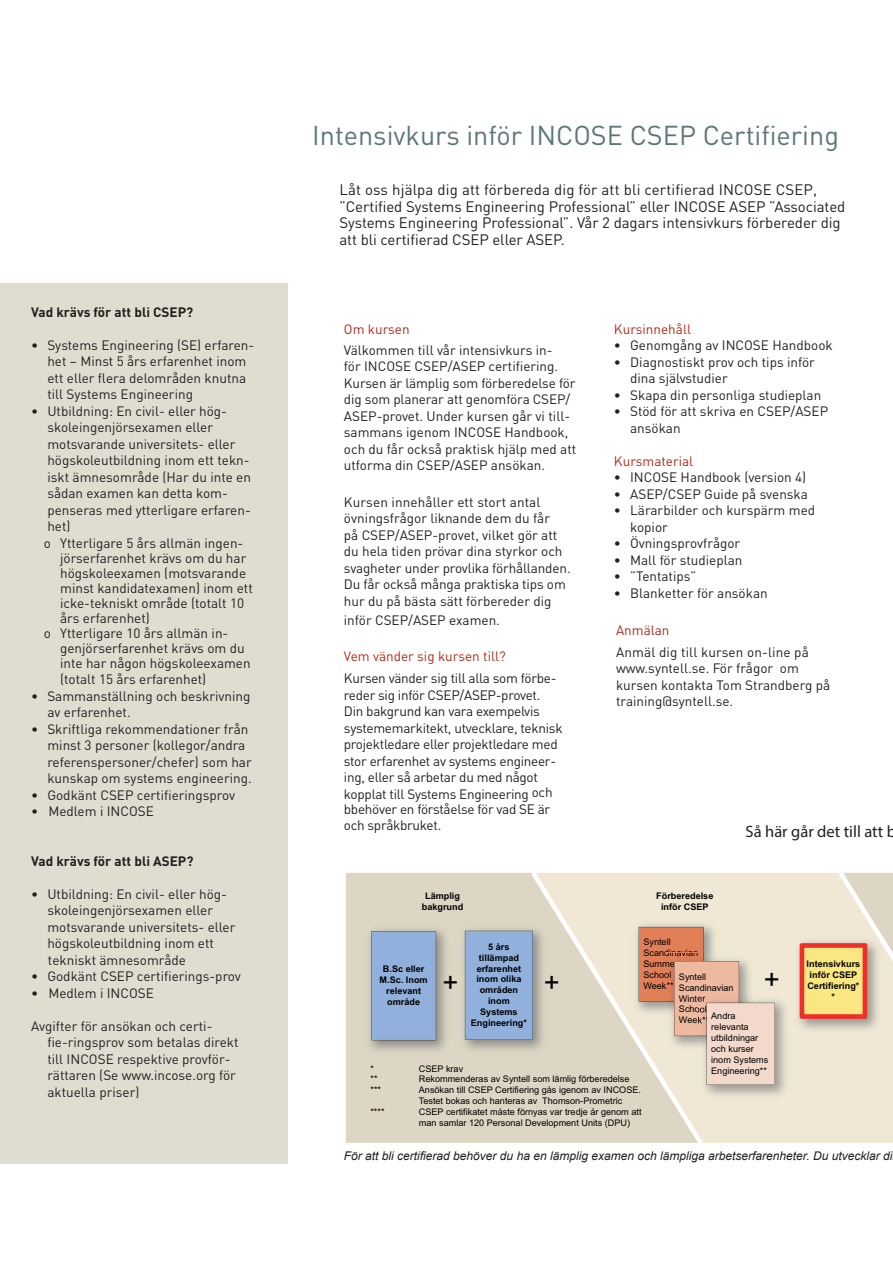
<style>
.page{position:relative;width:893px;height:1263px;background:#fff}
.page>*{position:absolute;margin:0;border:0;box-sizing:border-box;transform-origin:0 0}
.t1{font:27.3px "Arial";color:#000}
.t2{font:27px "DIN Pro";color:#5e767a}
.punktupp{font:16.5px "Myriad Pro";color:#231f20}
.punktupp-2{font:15px/16.5px "DIN Pro";letter-spacing:-.005em;color:#231f20}
.punktupp-3{font:13.5px/16.5px "DIN Pro";color:#231f20}
.kurs_bröd{font:13.5px/16.5px "DIN Pro";color:#231f20}
.punktupp-4{font:13.5px/16.5px "DIN Pro";letter-spacing:-.02em;color:#231f20}
.punktupp-5{font:13.5px "DIN Pro";color:#b1291a}
.punktupp-6{font:700 13.5px "DIN Pro";color:#231f20}
.underrub{font:13.5px "DIN Pro";color:#b1291a}
.kurs_bröd-2{font:13.5px "DIN Pro";color:#b1291a}
.punktupp-7{font:italic 12px "Arial";color:#231f20}
.t3{font:9.15px/10.9px "Arial";color:#000}
.t4{font:700 9.15px/10.9px "Arial";color:#000;text-align:center}
</style>
<div class="page">
<div style="left:703px;top:873px;width:190px;height:270px;background:#f0e8d5"></div>
<div style="left:346px;top:873px;width:185px;height:270px;background:#ddd6c5"></div>
<svg style="left:531px;top:873px;width:172px;height:270px;background:#e4ddcc"></svg>
<img style="left:456px;top:922px;width:95px;height:136px">
<div style="left:465px;top:931px;width:68px;height:108px;background:#91b1dc"></div>
<img style="left:630px;top:918px;width:92px;height:102px">
<img style="left:697px;top:994px;width:96px;height:109px">
<svg style="left:639px;top:927px;width:136px;height:157px;background:#e6c4ae"></svg>
<img style="left:790px;top:935px;width:95px;height:102px">
<img style="left:790px;top:994px;width:3px;height:43px">
<svg style="left:800px;top:872px;width:93px;height:147px;background:#eed0a9"></svg>
<img style="left:362px;top:922px;width:92px;height:137px">
<div style="left:371px;top:931px;width:65px;height:109px;background:#91b1dc"></div>
<div style="left:0;top:283px;width:287px;height:881px;background:#dfdcd0"></div>
<p class="punktupp-6" style="left:31px;top:303px;width:164px">Vad krävs för att bli CSEP?</p>
<p class="punktupp-3" style="left:47px;top:336px;width:208px;text-indent:-16px">• Systems Engineering (SE) erfaren&shy;het – Minst 5 års erfarenhet inom ett eller flera delområden knutna till Systems Engineering</p>
<p class="punktupp-3" style="left:47px;top:402px;width:205px;text-indent:-16px">• Utbildning: En civil- eller hög&shy;skoleingenjörsexamen eller motsvarande universitets- eller högskoleutbildning inom ett tekn&shy;iskt ämnesområde (Har du inte en sådan examen kan detta kom&shy;penseras med ytterligare erfaren&shy;het)</p>
<p class="punktupp-3" style="left:60px;top:535px;width:194px;line-height:15px;text-indent:-16px">o Ytterligare 5 års allmän ingen&shy;jörserfarenhet krävs om du har högskoleexamen (motsvarande minst kandidatexamen) inom ett icke-tekniskt område (totalt 10 års erfarenhet)</p>
<p class="punktupp-3" style="left:60px;top:625px;width:192px;line-height:15px;text-indent:-16px">o Ytterligare 10 års allmän in&shy;genjörserfarenhet krävs om du inte har någon högskoleexamen</p>
<p class="punktupp-3" style="left:60px;top:671px;width:148px">(totalt 15 års erfarenhet)</p>
<p class="punktupp-3" style="left:47px;top:687px;width:205px;text-indent:-16px">• Sammanställning och beskrivning av erfarenhet.</p>
<p class="punktupp-3" style="left:47px;top:720px;width:206px;text-indent:-16px">• Skriftliga rekommendationer från minst 3 personer (kollegor/andra referenspersoner/chefer) som har kunskap om systems engineering.</p>
<p class="punktupp-3" style="left:31px;top:786px;width:205px">• Godkänt CSEP certifieringsprov</p>
<p class="punktupp-3" style="left:31px;top:803px;width:124px">• Medlem i INCOSE</p>
<p class="punktupp-6" style="left:31px;top:852px;width:164px">Vad krävs för att bli ASEP?</p>
<p class="punktupp-3" style="left:47px;top:885px;width:189px;text-indent:-16px">• Utbildning: En civil- eller hög&shy;skoleingenjörsexamen eller motsvarande universitets- eller högskoleutbildning inom ett</p>
<p class="punktupp-3" style="left:48px;top:951px;width:140px">tekniskt ämnesområde</p>
<p class="punktupp-3" style="left:31px;top:968px;width:211px">• Godkänt CSEP certifierings-prov</p>
<p class="punktupp-3" style="left:31px;top:984px;width:124px">• Medlem i INCOSE</p>
<p class="punktupp-3" style="left:47px;top:1017px;width:193px;text-indent:-16px">Avgifter för ansökan och certi&shy;fie-ringsprov som betalas direkt till INCOSE respektive provför&shy;rättaren (Se www.incose.org för aktuella priser)</p>
<p class="t2" style="left:312px;top:117px;width:528px">Intensivkurs inför INCOSE CSEP Certifiering</p>
<p class="punktupp-2" style="left:339px;top:181px;width:507px">Låt oss hjälpa dig att förbereda dig för att bli certifierad INCOSE CSEP, ”Certified Systems Engineering Professional” eller INCOSE ASEP ”Associated Systems Engineering Professional”. Vår 2 dagars intensivkurs förbereder dig att bli certifierad CSEP eller ASEP.</p>
<p class="underrub" style="left:344px;top:319px;width:67px">Om kursen</p>
<p class="kurs_bröd" style="left:344px;top:341px;width:234px">Välkommen till vår intensivkurs in-<br>för INCOSE CSEP/ASEP certifiering.<br>Kursen är lämplig som förberedelse för dig som planerar att genomföra CSEP/ ASEP-provet. Under kursen går vi till&shy;sammans igenom INCOSE Handbook, och du får också praktisk hjälp med att utforma din CSEP/ASEP ansökan.</p>
<p class="kurs_bröd" style="left:344px;top:493px;width:228px">Kursen innehåller ett stort antal övningsfrågor liknande dem du får<br>på CSEP/ASEP-provet, vilket gör att du hela tiden prövar dina styrkor och svagheter under provlika förhållanden.<br>Du får också många praktiska tips om hur du på bästa sätt förbereder dig</p>
<p class="kurs_bröd" style="left:344px;top:611px;width:158px">inför CSEP/ASEP examen.</p>
<p class="punktupp-5" style="left:344px;top:647px;width:163px">Vem vänder sig kursen till?</p>
<p class="punktupp-4" style="left:344px;top:669px;width:220px">Kursen vänder sig till alla som förbe&shy;reder sig inför CSEP/ASEP-provet.<br>Din bakgrund kan vara exempelvis systememarkitekt, utvecklare, teknisk projektledare eller projektledare med stor erfarenhet av systems engineer&shy;ing, eller så arbetar du med något kopplat till Systems Engineering och</p>
<p class="punktupp-4" style="left:344px;top:800px;width:208px">bbehöver en förståelse för vad SE är och språkbruket.</p>
<p class="t4" style="left:422px;top:890px;width:43px">Lämplig bakgrund</p>
<p class="punktupp-5" style="left:614px;top:319px;width:79px">Kursinnehåll</p>
<p class="punktupp-3" style="left:614px;top:336px;width:220px">• Genomgång av INCOSE Handbook</p>
<p class="punktupp-3" style="left:630px;top:353px;width:186px;text-indent:-16px">• Diagnostiskt prov och tips inför dina självstudier</p>
<p class="punktupp-3" style="left:614px;top:386px;width:209px">• Skapa din personliga studieplan</p>
<p class="punktupp-3" style="left:630px;top:402px;width:200px;text-indent:-16px">• Stöd för att skriva en CSEP/ASEP ansökan</p>
<p class="punktupp-5" style="left:614px;top:452px;width:81px">Kursmaterial</p>
<p class="punktupp-3" style="left:614px;top:469px;width:194px">• INCOSE Handbook (version 4)</p>
<p class="punktupp-3" style="left:614px;top:485px;width:195px">• ASEP/CSEP Guide på svenska</p>
<p class="punktupp-3" style="left:630px;top:502px;width:187px;text-indent:-16px">• Lärarbilder och kurspärm med kopior</p>
<p class="punktupp-3" style="left:614px;top:535px;width:128px">• Övningsprovfrågor</p>
<p class="punktupp-3" style="left:614px;top:551px;width:130px">• Mall för studieplan</p>
<p class="punktupp-3" style="left:614px;top:568px;width:84px">• ”Tentatips”</p>
<p class="punktupp-3" style="left:614px;top:584px;width:155px">• Blanketter för ansökan</p>
<p class="kurs_bröd-2" style="left:616px;top:621px;width:55px">Anmälan</p>
<p class="kurs_bröd" style="left:616px;top:643px;width:216px">Anmäl dig till kursen on-line på www.syntell.se. För frågor om kursen kontakta Tom Strandberg på training@syntell.se.</p>
<p class="t4" style="left:656px;top:890px;width:59px">Förberedelse inför CSEP</p>
<p class="punktupp" style="left:746px;top:822px;width:152px">Så här går det till att b</p>
<p class="t3" style="left:643px;top:936px;width:56px">Syntell<br>Scandinavian<br>Summer<br>School<br>Week**</p>
<p class="t4" style="left:471px;top:941px;width:58px">5 års tillämpad erfarenhet inom olika områden inom<br>Systems<br>Engineering*</p>
<p class="t4" style="left:380px;top:963px;width:50px">B.Sc eller<br>M.Sc. Inom relevant område</p>
<p class="t1" style="left:443px;top:967px;width:17px">+</p>
<p class="t3" style="left:679px;top:971px;width:56px">Syntell<br>Scandinavian<br>Winter<br>School<br>Week**</p>
<p class="t1" style="left:764px;top:964px;width:17px">+</p>
<p class="t1" style="left:544px;top:967px;width:17px">+</p>
<p class="t3" style="left:711px;top:1010px;width:59px">Andra relevanta utbildningar och kurser inom Systems<br>Engineering**</p>
<p class="t3" style="left:370px;top:1063px;width:5px">*</p>
<p class="t3" style="left:419px;top:1063px;width:46px">CSEP krav</p>
<p class="t3" style="left:370px;top:1074px;width:9px">**</p>
<p class="t3" style="left:419px;top:1074px;width:212px">Rekommenderas av Syntell som lämlig förberedelse</p>
<p class="t3" style="left:370px;top:1085px;width:12px">***</p>
<p class="t3" style="left:419px;top:1085px;width:224px">Ansökan till CSEP Certifiering gås igenom av INCOSE.<br>Testet bokas och hanteras av Thomson-Prometric</p>
<p class="t3" style="left:370px;top:1106px;width:16px">****</p>
<p class="t3" style="left:419px;top:1106px;width:224px">CSEP certifikatet måste förnyas var tredje år genom att man samlar 120 Personal Development Units (DPU)</p>
<p class="t4" style="left:807px;top:959px;width:55px">Intensivkurs inför CSEP<br>Certifiering* *</p>
<p class="punktupp-7" style="left:344px;top:1148px;width:550px">För att bli certifierad behöver du ha en lämplig examen och lämpliga arbetserfarenheter. Du utvecklar di</p>
</div>
